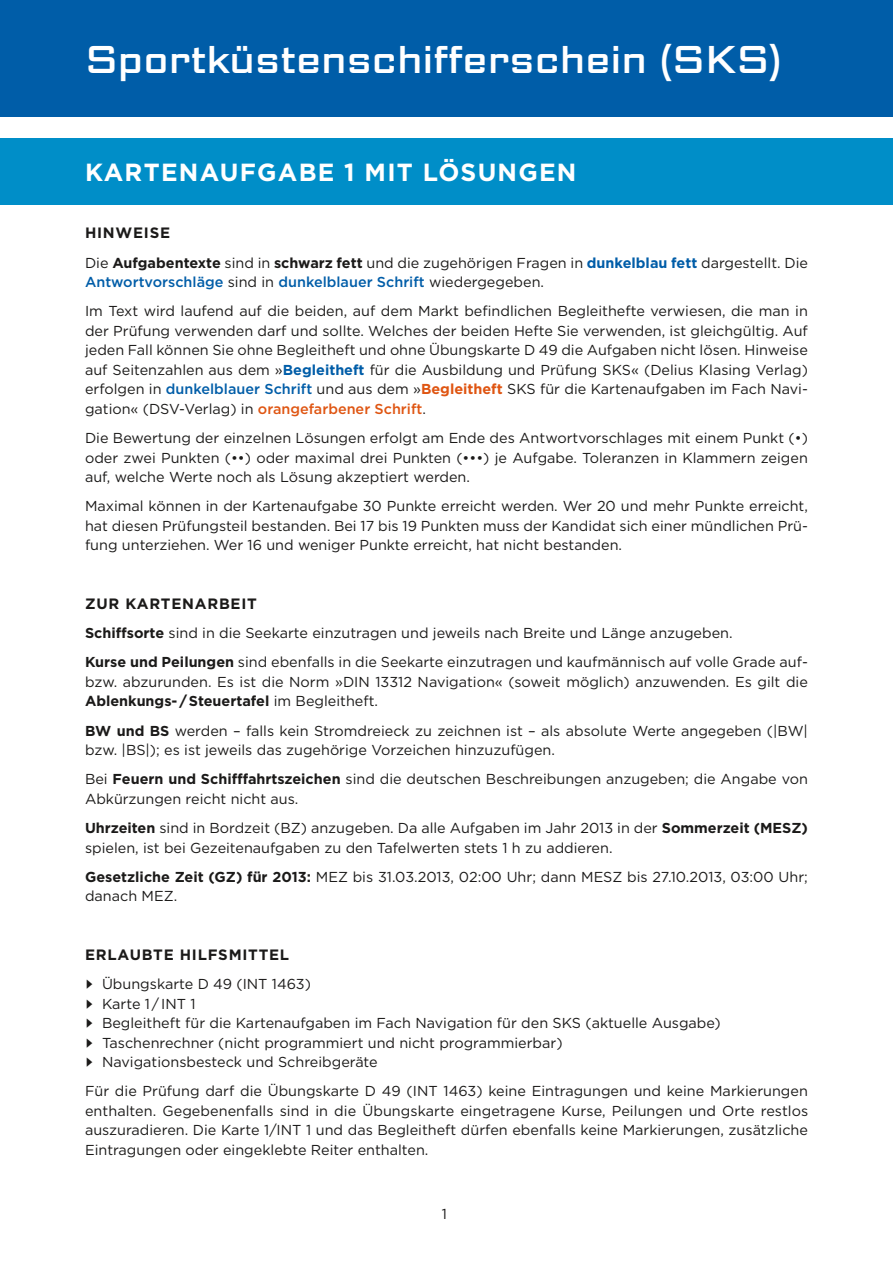
<style>
.page{position:relative;width:893px;height:1263px;background:#fff}
.page>*{position:absolute;margin:0;border:0;box-sizing:border-box;transform-origin:0 0}
.t1{font:43.5px "Bank Gothic AS";color:#fff}
.t2{font:700 24.75px "Gotham";letter-spacing:.05em;color:#fff}
.t3{font:700 15px "Gotham";letter-spacing:.05em;color:#1b1a19}
.t4{font:14.4px/19.5px "Gotham";color:#1b1a19}
.s1{font-weight:700}
.s2{font-weight:700;color:#005da8}
.s3{font-weight:500;color:#005da8}
.s4{font-weight:700;color:#df5512}
.s5{font-weight:500;color:#df5512}
</style>
<div class="page">
<div style="left:0;top:0;width:893px;height:116px;background:#005da8"></div>
<div style="left:0;top:138px;width:893px;height:67px;background:#008ec8"></div>
<h1 class="t1" style="left:85px;top:38px;width:698px">Sportküstenschifferschein (SKS)</h1>
<h2 class="t2" style="left:85px;top:156px;width:493px">KARTENAUFGABE 1 MIT LÖSUNGEN</h2>
<p class="t3" style="left:85px;top:223px;width:87px">HINWEISE</p>
<p class="t4" style="left:85px;top:252px;width:724px">Die <span class="s1">Aufgabentexte</span> sind in <span class="s1">schwarz fett</span> und die zugehörigen Fragen in <span class="s2">dunkelblau fett</span> dargestellt. Die<br><span class="s3">Antwortvorschläge</span> sind in <span class="s3">dunkelblauer Schrift</span> wiedergegeben.</p>
<p class="t4" style="left:85px;top:301px;width:724px;text-align:justify">Im Text wird laufend auf die beiden, auf dem Markt befindlichen Begleithefte verwiesen, die man in der Prüfung verwenden darf und sollte. Welches der beiden Hefte Sie verwenden, ist gleichgültig. Auf jeden Fall können Sie ohne Begleitheft und ohne Übungskarte D 49 die Aufgaben nicht lösen. Hinweise auf Seitenzahlen aus dem »<span class="s2">Begleitheft</span> für die Ausbildung und Prüfung SKS« (Delius Klasing Verlag) erfolgen in <span class="s3">dunkelblauer Schrift</span> und aus dem »<span class="s4">Begleitheft</span> SKS für die Kartenaufgaben im Fach Navi&shy;gation« (DSV-Verlag) in <span class="s5">orangefarbener Schrift</span>.</p>
<p class="t4" style="left:85px;top:428px;width:724px;text-align:justify">Die Bewertung der einzelnen Lösungen erfolgt am Ende des Antwortvorschlages mit einem Punkt (•) oder zwei Punkten (••) oder maximal drei Punkten (•••) je Aufgabe. Toleranzen in Klammern zeigen auf, welche Werte noch als Lösung akzeptiert werden.</p>
<p class="t4" style="left:85px;top:496px;width:724px;text-align:justify">Maximal können in der Kartenaufgabe 30 Punkte erreicht werden. Wer 20 und mehr Punkte erreicht, hat diesen Prüfungsteil bestanden. Bei 17 bis 19 Punkten muss der Kandidat sich einer mündlichen Prü&shy;fung unterziehen. Wer 16 und weniger Punkte erreicht, hat nicht bestanden.</p>
<p class="t3" style="left:85px;top:593px;width:173px">ZUR KARTENARBEIT</p>
<p class="t4" style="left:85px;top:618px;width:724px;line-height:29.2px"><span class="s1">Schiffsorte</span> sind in die Seekarte einzutragen und jeweils nach Breite und Länge anzugeben.<br><span class="s1">Kurse und Peilungen</span> sind ebenfalls in die Seekarte einzutragen und kaufmännisch auf volle Grade auf-</p>
<p class="t4" style="left:85px;top:672px;width:724px">bzw. abzurunden. Es ist die Norm »DIN 13312 Navigation« (soweit möglich) anzuwenden. Es gilt die<br><span class="s1">Ablenkungs- / Steuertafel</span> im Begleitheft.</p>
<p class="t4" style="left:85px;top:720px;width:724px"><span class="s1">BW und BS</span> werden – falls kein Stromdreieck zu zeichnen ist – als absolute Werte angegeben (|BW| bzw. |BS|); es ist jeweils das zugehörige Vorzeichen hinzuzufügen.</p>
<p class="t4" style="left:85px;top:769px;width:724px">Bei <span class="s1">Feuern und Schifffahrtszeichen</span> sind die deutschen Beschreibungen anzugeben; die Angabe von<br>Abkürzungen reicht nicht aus.</p>
<p class="t4" style="left:85px;top:818px;width:724px"><span class="s1">Uhrzeiten</span> sind in Bordzeit (BZ) anzugeben. Da alle Aufgaben im Jahr 2013 in der <span class="s1">Sommerzeit (MESZ) </span>spielen, ist bei Gezeitenaufgaben zu den Tafelwerten stets 1 h zu addieren.</p>
<p class="t4" style="left:85px;top:867px;width:724px"><span class="s1">Gesetzliche Zeit (GZ) für 2013:</span> MEZ bis 31.03.2013, 02:00 Uhr; dann MESZ bis 27.10.2013, 03:00 Uhr; danach MEZ.</p>
<p class="t3" style="left:85px;top:944px;width:206px">ERLAUBTE HILFSMITTEL</p>
<p class="t4" style="left:102px;top:974px;width:620px">Übungskarte D 49 (INT 1463)<br>Karte 1 / INT 1<br>Begleitheft für die Kartenaufgaben im Fach Navigation für den SKS (aktuelle Ausgabe)<br>Taschenrechner (nicht programmiert und nicht programmierbar)<br>Navigationsbesteck und Schreibgeräte</p>
<p class="t4" style="left:85px;top:1081px;width:725px;text-align:justify">Für die Prüfung darf die Übungskarte D 49 (INT 1463) keine Eintragungen und keine Markierungen enthalten. Gegebenenfalls sind in die Übungskarte eingetragene Kurse, Peilungen und Orte restlos auszuradieren. Die Karte 1/INT 1 und das Begleitheft dürfen ebenfalls keine Markierungen, zusätzliche Eintragungen oder eingeklebte Reiter enthalten.</p>
<p class="t4" style="left:442px;top:1204px;width:7px">1</p>
</div>
